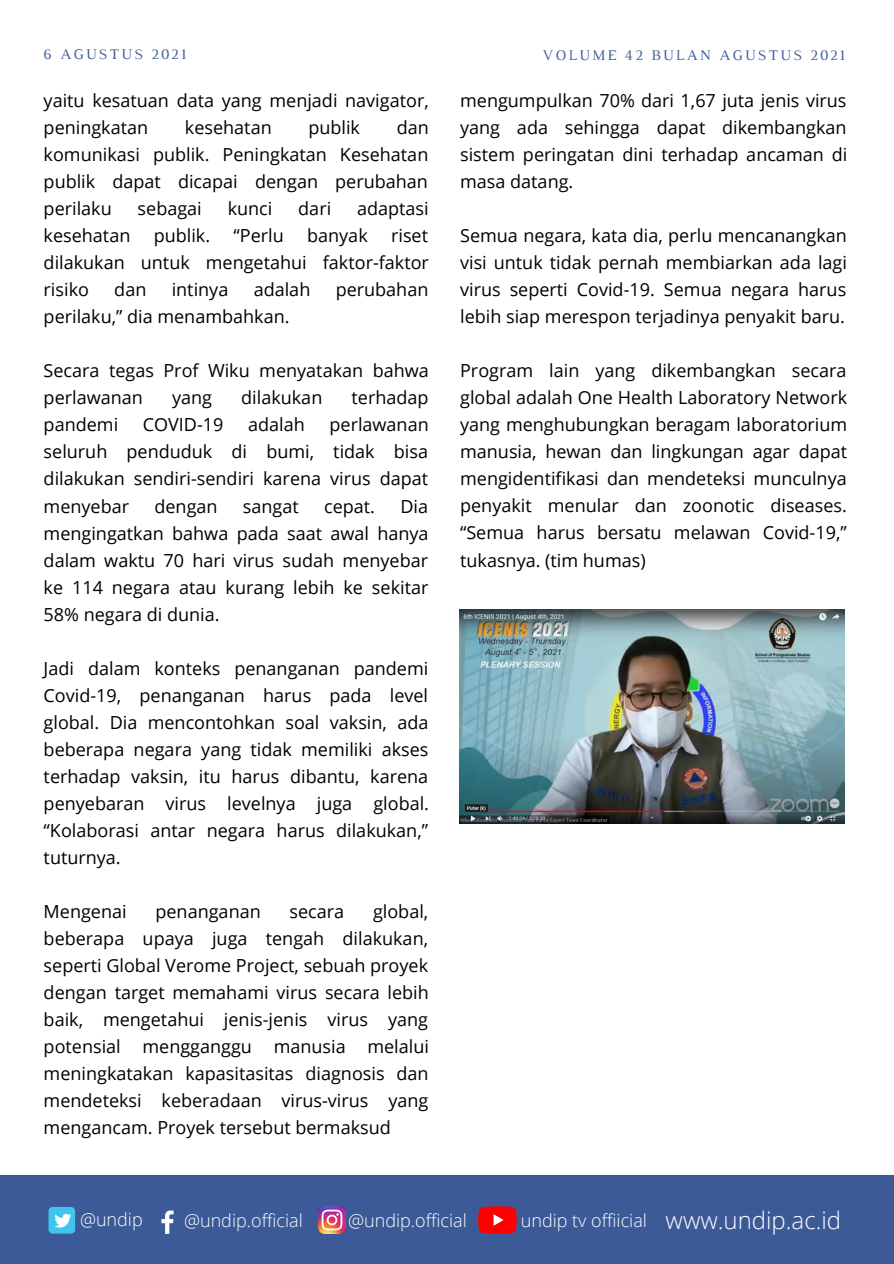
<style>
.page{position:relative;width:894px;height:1264px;background:#fff}
.page>*{position:absolute;margin:0;border:0;box-sizing:border-box;transform-origin:0 0}
.t1{font:300 24px "Open Sans";color:#fff}
.t2{font:18px/27px "Open Sans";color:#000;text-align:justify}
.t3{font:300 18px "Open Sans";color:#fff}
.t4{font:15px "Luthier";letter-spacing:.14em;color:#3d5a98}
</style>
<div class="page">
<div style="left:0;top:1175px;width:893px;height:88px;background:#3d5a98"></div>
<div style="left:48px;top:1206px;width:27px;height:27px;background:#3fc6ee;border-radius:4px"></div>
<svg style="left:54px;top:1213px;width:17px;height:14px"></svg>
<svg style="left:161px;top:1210px;width:12px;height:23px"></svg>
<svg style="left:478px;top:1206px;width:38px;height:27px"></svg>
<img style="left:318px;top:1206px;width:27px;height:27px">
<img style="left:459px;top:609px;width:385px;height:214px">
<p class="t4" style="left:44px;top:49px;width:144px">6 AGUSTUS 2021</p>
<p class="t4" style="left:542px;top:49px;width:304px">VOLUME 42 BULAN AGUSTUS 2021</p>
<p class="t2" style="left:44px;top:86px;width:386px">yaitu kesatuan data yang menjadi navigator, peningkatan</p>
<p class="t2" style="left:44px;top:113px;width:386px;text-indent:353px">dan komunikasi publik. Peningkatan Kesehatan publik dapat dicapai dengan perubahan perilaku</p>
<p class="t2" style="left:185px;top:113px;width:88px">kesehatan</p>
<p class="t2" style="left:308px;top:113px;width:53px">publik</p>
<p class="t2" style="left:138px;top:195px;width:66px">sebagai</p>
<p class="t2" style="left:228px;top:195px;width:46px">kunci</p>
<p class="t2" style="left:298px;top:195px;width:34px">dari</p>
<p class="t2" style="left:357px;top:195px;width:73px">adaptasi</p>
<p class="t2" style="left:44px;top:222px;width:88px">kesehatan</p>
<p class="t2" style="left:154px;top:222px;width:58px">publik.</p>
<p class="t2" style="left:233px;top:222px;width:52px">“Perlu</p>
<p class="t2" style="left:307px;top:222px;width:62px">banyak</p>
<p class="t2" style="left:44px;top:222px;width:387px;text-indent:347px">riset dilakukan untuk mengetahui faktor-faktor risiko</p>
<p class="t2" style="left:114px;top:276px;width:34px">dan</p>
<p class="t2" style="left:172px;top:276px;width:58px">intinya</p>
<p class="t2" style="left:253px;top:276px;width:58px">adalah</p>
<p class="t2" style="left:335px;top:276px;width:94px">perubahan</p>
<p class="t2" style="left:44px;top:303px;width:247px">perilaku,” dia menambahkan.</p>
<p class="t2" style="left:44px;top:357px;width:386px">Secara tegas Prof Wiku menyatakan bahwa perlawanan</p>
<p class="t2" style="left:172px;top:384px;width:41px">yang</p>
<p class="t2" style="left:241px;top:384px;width:83px">dilakukan</p>
<p class="t2" style="left:351px;top:384px;width:78px">terhadap</p>
<p class="t2" style="left:44px;top:411px;width:386px;text-indent:286px">perlawanan seluruh penduduk di bumi, tidak bisa dilakukan sendiri-sendiri karena virus dapat menyebar</p>
<p class="t2" style="left:44px;top:411px;width:76px">pandemi</p>
<p class="t2" style="left:143px;top:411px;width:82px">COVID-19</p>
<p class="t2" style="left:248px;top:411px;width:58px">adalah</p>
<p class="t2" style="left:154px;top:492px;width:65px">dengan</p>
<p class="t2" style="left:243px;top:492px;width:57px">sangat</p>
<p class="t2" style="left:324px;top:492px;width:52px">cepat.</p>
<p class="t2" style="left:44px;top:492px;width:386px;text-indent:356px">Dia mengingatkan bahwa pada saat awal hanya dalam waktu 70 hari virus sudah menyebar ke 114 negara atau kurang lebih ke sekitar 58% negara di dunia.</p>
<p class="t2" style="left:44px;top:654px;width:387px">Jadi dalam konteks penanganan pandemi Covid-19, penanganan harus pada level global. Dia mencontohkan soal vaksin, ada beberapa negara yang tidak memiliki akses terhadap vaksin, itu harus dibantu, karena penyebaran virus levelnya juga global. “Kolaborasi antar negara harus dilakukan,” tuturnya.</p>
<p class="t2" style="left:44px;top:897px;width:84px">Mengenai</p>
<p class="t2" style="left:155px;top:897px;width:107px">penanganan</p>
<p class="t2" style="left:289px;top:897px;width:56px">secara</p>
<p class="t2" style="left:44px;top:897px;width:387px;text-indent:329px">global, beberapa upaya juga tengah dilakukan, seperti Global Verome Project, sebuah proyek dengan target memahami virus secara lebih baik, mengetahui jenis-jenis virus yang potensial mengganggu manusia melalui meningkatakan kapasitasitas diagnosis dan mendeteksi keberadaan virus-virus yang mengancam. Proyek tersebut bermaksud</p>
<p class="t2" style="left:460px;top:86px;width:388px">mengumpulkan 70% dari 1,67 juta jenis virus yang ada sehingga dapat dikembangkan sistem peringatan dini terhadap ancaman di masa datang.</p>
<p class="t2" style="left:460px;top:221px;width:388px">Semua negara, kata dia, perlu mencanangkan visi untuk tidak pernah membiarkan ada lagi virus seperti Covid-19. Semua negara harus lebih siap merespon terjadinya penyakit baru.</p>
<p class="t2" style="left:460px;top:357px;width:388px">Program lain yang dikembangkan secara global adalah One Health Laboratory Network yang menghubungkan beragam laboratorium manusia, hewan dan lingkungan agar dapat mengidentifikasi dan mendeteksi munculnya penyakit menular dan zoonotic diseases. “Semua harus bersatu melawan Covid-19,” tukasnya. (tim humas)</p>
<p class="t3" style="left:80px;top:1207px;width:64px">@undip</p>
<p class="t3" style="left:184px;top:1207px;width:120px">@undip.official</p>
<p class="t3" style="left:348px;top:1207px;width:120px">@undip.official</p>
<p class="t3" style="left:520px;top:1207px;width:128px">undip tv offiicial</p>
<h1 class="t1" style="left:665px;top:1203px;width:177px">www.undip.ac.id</h1>
</div>
